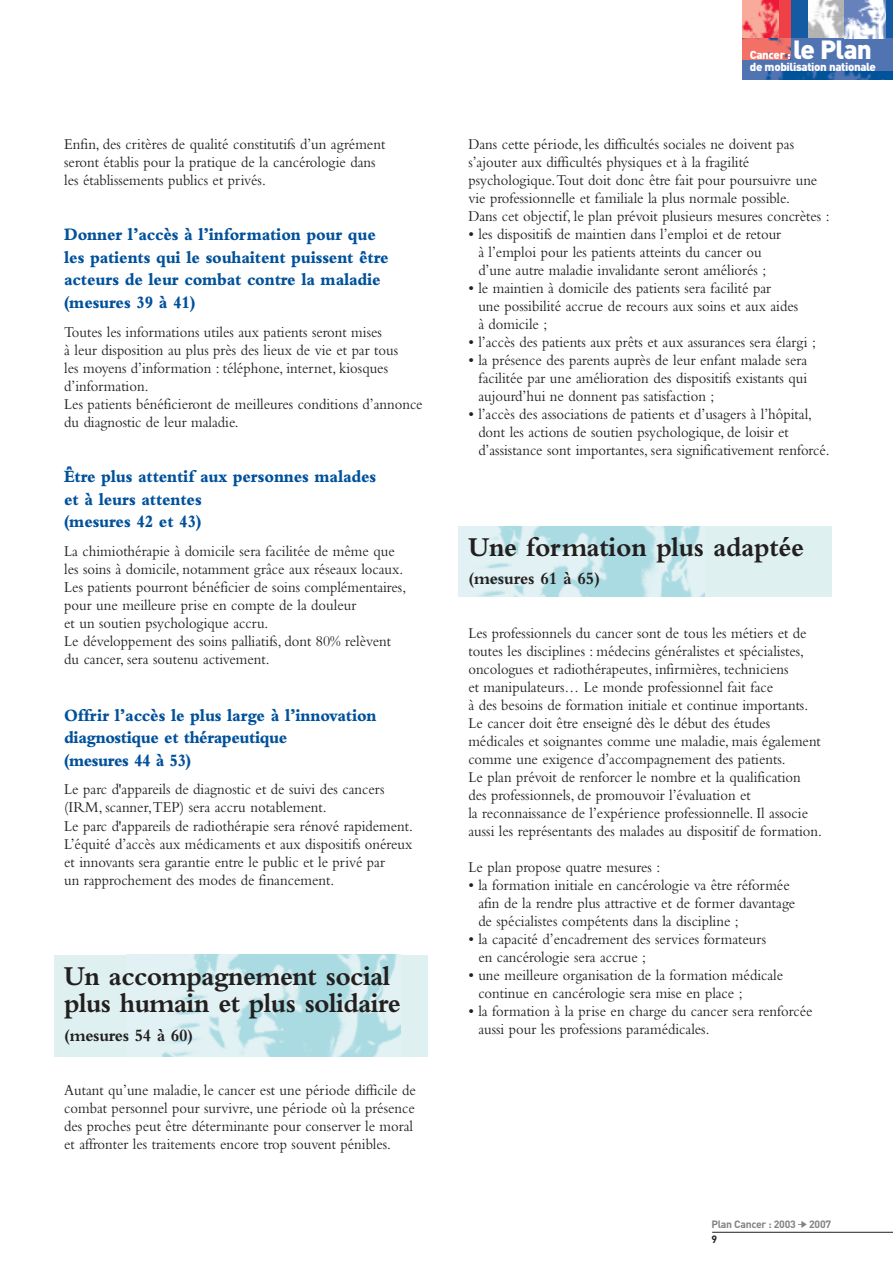
<style>
.page{position:relative;width:893px;height:1262px;background:#fff}
.page>*{position:absolute;margin:0;border:0;box-sizing:border-box;transform-origin:0 0}
.t1{font:700 28.5px/27px "Bembo";letter-spacing:-.02em;color:#231f1f;scale:.95 1}
.t2{font:900 25.95px "DIN";letter-spacing:-.03em;color:#fff}
.t3{font:800 18px/22.5px "Bembo";letter-spacing:-.01em;color:#00519b;scale:.9 1}
.t4{font:700 18px "Bembo";letter-spacing:-.02em;color:#231f1f;scale:.95 1}
.t5{font:15.75px/18px "Bembo";color:#231f1f;scale:.93 1}
.t6{font:15.75px/18px "Bembo";color:#231f1f}
.t7{font:900 11.55px "DIN";letter-spacing:-.03em;color:#fff}
.t8{font:700 10.5px/15px "DIN";letter-spacing:-.025em;color:#808284}
.s1{color:#231f1f}
</style>
<div class="page">
<div style="left:459px;top:526px;width:373px;height:71px;background:#dff0f1"></div>
<img style="left:479px;top:526px;width:225px;height:71px">
<div style="left:54px;top:955px;width:374px;height:101px;background:#dff0f1"></div>
<img style="left:162px;top:955px;width:238px;height:101px">
<div style="left:742px;top:3px;width:150px;height:76px;background:#5073b2"></div>
<img style="left:766px;top:71px;width:126px;height:8px">
<img style="left:742px;top:38px;width:48px;height:21px">
<div style="left:742px;top:0;width:150px;height:38px;background:#145ba3"></div>
<div style="left:742px;top:0;width:48px;height:38px;background:#ef4047"></div>
<img style="left:808px;top:0;width:36px;height:38px">
<img style="left:742px;top:0;width:36px;height:38px">
<svg style="left:844px;top:0;width:41px;height:38px;background:#b5c1dd"></svg>
<hr style="left:712px;top:1232px;width:180px;height:1px;background:#231f1f">
<p class="t5" style="left:64px;top:136px;width:347px">Enfin, des critères de qualité constitutifs d’un agrément seront établis pour la pratique de la cancérologie dans les établissements publics et privés.</p>
<p class="t3" style="left:64px;top:225px;width:362px">Donner l’accès à l’information pour que les patients qui le souhaitent puissent être acteurs de leur combat contre la maladie (mesures 39 à 41)</p>
<p class="t5" style="left:64px;top:324px;width:387px">Toutes les informations utiles aux patients seront mises<br>à leur disposition au plus près des lieux de vie et par tous<br>les moyens d’information : téléphone, internet, kiosques d’information.<br>Les patients bénéficieront de meilleures conditions d’annonce du diagnostic de leur maladie.</p>
<p class="t3" style="left:64px;top:467px;width:348px">Être plus attentif aux personnes malades et à leurs attentes<br>(mesures 42 et 43)</p>
<p class="t5" style="left:64px;top:543px;width:369px">La chimiothérapie à domicile sera facilitée de même que les soins à domicile, notamment grâce aux réseaux locaux.<br>Les patients pourront bénéficier de soins complémentaires, pour une meilleure prise en compte de la douleur<br>et un soutien psychologique accru.<br>Le développement des soins palliatifs, dont 80% relèvent du cancer, sera soutenu activement.</p>
<p class="t3" style="left:64px;top:705px;width:348px">Offrir l’accès le plus large à l’innovation diagnostique et thérapeutique<br>(mesures 44 à 53)</p>
<p class="t5" style="left:64px;top:782px;width:376px">Le parc d'appareils de diagnostic et de suivi des cancers (IRM, scanner,TEP) sera accru notablement.<br>Le parc d'appareils de radiothérapie sera rénové rapidement.<br>L’équité d’accès aux médicaments et aux dispositifs onéreux et innovants sera garantie entre le public et le privé par<br>un rapprochement des modes de financement.</p>
<h1 class="t1" style="left:64px;top:965px;width:356px">Un accompagnement social plus humain et plus solidaire</h1>
<p class="t4" style="left:64px;top:1028px;width:137px">(mesures 54 à 60)</p>
<p class="t5" style="left:64px;top:1082px;width:379px">Autant qu’une maladie, le cancer est une période difficile de combat personnel pour survivre, une période où la présence des proches peut être déterminante pour conserver le moral et affronter les traitements encore trop souvent pénibles.</p>
<p class="t7" style="left:749px;top:51px;width:43px">Cancer :</p>
<h2 class="t2" style="left:793px;top:41px;width:80px">le Plan</h2>
<p class="t7" style="left:749px;top:63px;width:128px">de mobilisation nationale</p>
<p class="t5" style="left:468px;top:136px;width:390px">Dans cette période, les difficultés sociales ne doivent pas s’ajouter aux difficultés physiques et à la fragilité psychologique.Tout doit donc être fait pour poursuivre une vie professionnelle et familiale la plus normale possible.<br>Dans cet objectif, le plan prévoit plusieurs mesures concrètes :</p>
<p class="t6" style="left:468px;top:226px;width:314px;text-align:center">• les dispositifs de maintien dans l’emploi et de retour à l’emploi pour les patients atteints du cancer ou d’une autre maladie invalidante seront améliorés ;</p>
<p class="t6" style="left:478px;top:280px;width:321px;text-indent:-10px">• le maintien à domicile des patients sera facilité par<br>une possibilité accrue de recours aux soins et aux aides à domicile ;</p>
<p class="t6" style="left:468px;top:334px;width:349px">• l’accès des patients aux prêts et aux assurances sera élargi ;</p>
<p class="t6" style="left:478px;top:352px;width:330px;text-align:justify;text-indent:-10px">• la présence des parents auprès de leur enfant malade sera facilitée par une amélioration des dispositifs existants qui aujourd’hui ne donnent pas satisfaction ;</p>
<p class="t6" style="left:478px;top:406px;width:353px;text-indent:-10px">• l’accès des associations de patients et d’usagers à l’hôpital, dont les actions de soutien psychologique, de loisir et d’assistance sont importantes, sera significativement renforcé.</p>
<h1 class="t1" style="left:468px;top:535px;width:355px">Une formation plus adaptée</h1>
<p class="t4" style="left:468px;top:572px;width:140px">(mesures 61 à 65)</p>
<p class="t5" style="left:468px;top:625px;width:381px">Les professionnels du cancer sont de tous les métiers et de toutes les disciplines : médecins généralistes et spécialistes, oncologues et radiothérapeutes, infirmières, techniciens<br>et manipulateurs… Le monde professionnel fait face<br>à des besoins de formation initiale et continue importants.<br>Le cancer doit être enseigné dès le début des études médicales et soignantes comme une maladie, mais également comme une exigence d’accompagnement des patients.<br>Le plan prévoit de renforcer le nombre et la qualification des professionnels, de promouvoir l’évaluation et<br>la reconnaissance de l’expérience professionnelle. Il associe aussi les représentants des malades au dispositif de formation.</p>
<p class="t5" style="left:468px;top:859px;width:208px">Le plan propose quatre mesures :</p>
<p class="t6" style="left:478px;top:877px;width:318px;text-indent:-10px">• la formation initiale en cancérologie va être réformée afin de la rendre plus attractive et de former davantage de spécialistes compétents dans la discipline ;</p>
<p class="t6" style="left:478px;top:931px;width:289px;text-indent:-10px">• la capacité d’encadrement des services formateurs en cancérologie sera accrue ;</p>
<p class="t6" style="left:478px;top:967px;width:306px;text-indent:-10px">• une meilleure organisation de la formation médicale continue en cancérologie sera mise en place ;</p>
<p class="t6" style="left:478px;top:1003px;width:336px;text-indent:-10px">• la formation à la prise en charge du cancer sera renforcée aussi pour les professions paramédicales.</p>
<p class="t8" style="left:711px;top:1218px;width:121px">Plan Cancer : 2003 ➔ 2007<br><span class="s1">9</span></p>
</div>
